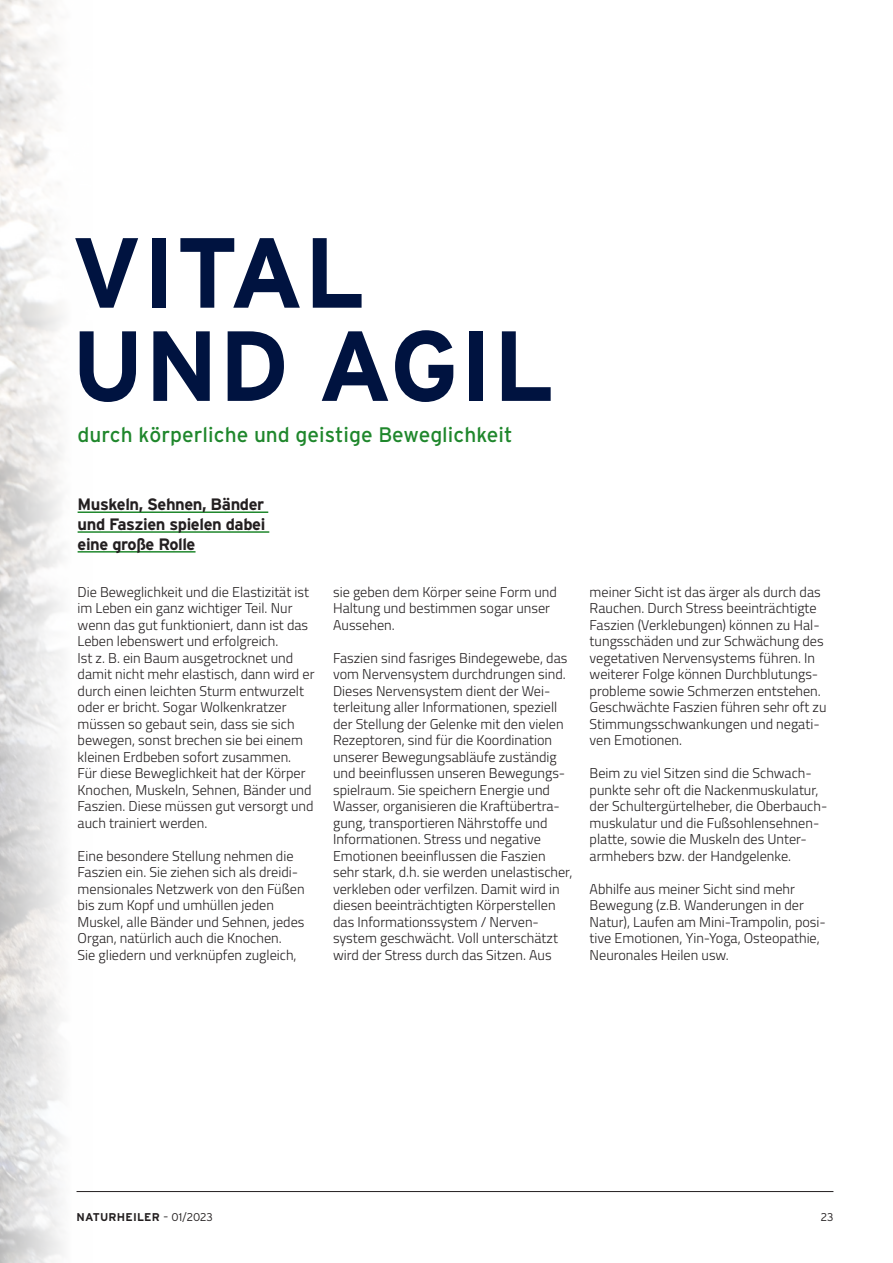
<style>
.page{position:relative;width:893px;height:1263px;background:#fff}
.page>*{position:absolute;margin:0;border:0;box-sizing:border-box;transform-origin:0 0}
.t1{font:700 99.3px "Interstate";color:#001340}
.Unter_Haupt_Ü_Natur{font:21px "Interstate";color:#1f872c}
.Teaser_Natur{font:700 16.5px/19.8px "Interstate";letter-spacing:-.025em;color:#231f20;text-align:justify}
.Fließtext_Natur{font:300 14.25px/16.5px "Titillium";color:#231f20}
.t2{font:700 11.25px "Interstate";letter-spacing:.02em;color:#231f20}
.t3{font:300 11.25px "Interstate";color:#231f20}
.s1{font-weight:300}
</style>
<div class="page">
<img style="left:0;top:0;width:92px;height:1263px">
<hr style="left:78px;top:511px;width:190px;height:2px;background:#1f872c">
<hr style="left:78px;top:531px;width:191px;height:2px;background:#1f872c">
<hr style="left:78px;top:551px;width:118px;height:2px;background:#1f872c">
<hr style="left:77px;top:1191px;width:756px;height:1px;background:#231f20">
<p class="t1" style="left:71px;top:217px;width:296px">VITAL</p>
<p class="t1" style="left:71px;top:310px;width:485px">UND AGIL</p>
<p class="Unter_Haupt_Ü_Natur" style="left:78px;top:423px;width:436px">durch körperliche und geistige Beweglichkeit</p>
<p class="Teaser_Natur" style="left:78px;top:494px;width:189px">Muskeln, Sehnen, Bänder und Faszien spielen dabei eine große Rolle</p>
<p class="Fließtext_Natur" style="left:78px;top:583px;width:233px">Die Beweglichkeit und die Elastizität ist im Leben ein ganz wichtiger Teil. Nur wenn das gut funktioniert, dann ist das Leben lebenswert und erfolgreich.</p>
<p class="Fließtext_Natur" style="left:78px;top:649px;width:238px">Ist z. B. ein Baum ausgetrocknet und damit nicht mehr elastisch, dann wird er durch einen leichten Sturm entwurzelt oder er bricht. Sogar Wolkenkratzer müssen so gebaut sein, dass sie sich bewegen, sonst brechen sie bei einem kleinen Erdbeben sofort zusammen.</p>
<p class="Fließtext_Natur" style="left:78px;top:764px;width:237px">Für diese Beweglichkeit hat der Körper Knochen, Muskeln, Sehnen, Bänder und Faszien. Diese müssen gut versorgt und auch trainiert werden.</p>
<p class="Fließtext_Natur" style="left:78px;top:847px;width:228px">Eine besondere Stellung nehmen die Faszien ein. Sie ziehen sich als dreidi&shy;mensionales Netzwerk von den Füßen bis zum Kopf und umhüllen jeden Muskel, alle Bänder und Sehnen, jedes Organ, natürlich auch die Knochen.<br>Sie gliedern und verknüpfen zugleich,</p>
<p class="Fließtext_Natur" style="left:333px;top:583px;width:225px">sie geben dem Körper seine Form und<br>Haltung und bestimmen sogar unser<br>Aussehen.</p>
<p class="Fließtext_Natur" style="left:333px;top:649px;width:241px">Faszien sind fasriges Bindegewebe, das vom Nervensystem durchdrungen sind.<br>Dieses Nervensystem dient der Wei&shy;terleitung aller Informationen, speziell der Stellung der Gelenke mit den vielen Rezeptoren, sind für die Koordination unserer Bewegungsabläufe zuständig und beeinflussen unseren Bewegungs&shy;spielraum. Sie speichern Energie und Wasser, organisieren die Kraftübertra&shy;gung, transportieren Nährstoffe und Informationen. Stress und negative Emotionen beeinflussen die Faszien sehr stark, d.h. sie werden unelastischer, verkleben oder verfilzen. Damit wird in diesen beeinträchtigten Körperstellen das Informationssystem / Nerven&shy;system geschwächt. Voll unterschätzt wird der Stress durch das Sitzen. Aus</p>
<p class="Fließtext_Natur" style="left:590px;top:583px;width:238px">meiner Sicht ist das ärger als durch das Rauchen. Durch Stress beeinträchtigte Faszien (Verklebungen) können zu Hal&shy;tungsschäden und zur Schwächung des vegetativen Nervensystems führen. In weiterer Folge können Durchblutungs&shy;probleme sowie Schmerzen entstehen.<br>Geschwächte Faszien führen sehr oft zu Stimmungsschwankungen und negati&shy;ven Emotionen.</p>
<p class="Fließtext_Natur" style="left:590px;top:764px;width:239px">Beim zu viel Sitzen sind die Schwach&shy;punkte sehr oft die Nackenmuskulatur, der Schultergürtelheber, die Oberbauch&shy;muskulatur und die Fußsohlensehnen&shy;platte, sowie die Muskeln des Unter&shy;armhebers bzw. der Handgelenke.</p>
<p class="Fließtext_Natur" style="left:590px;top:880px;width:238px">Abhilfe aus meiner Sicht sind mehr Bewegung (z.B. Wanderungen in der Natur), Laufen am Mini-Trampolin, posi&shy;tive Emotionen, Yin-Yoga, Osteopathie, Neuronales Heilen usw.</p>
<p class="t2" style="left:77px;top:1211px;width:138px">NATURHEILER <span class="s1">– 01/2023</span></p>
<p class="t3" style="left:821px;top:1211px;width:14px">23</p>
</div>
